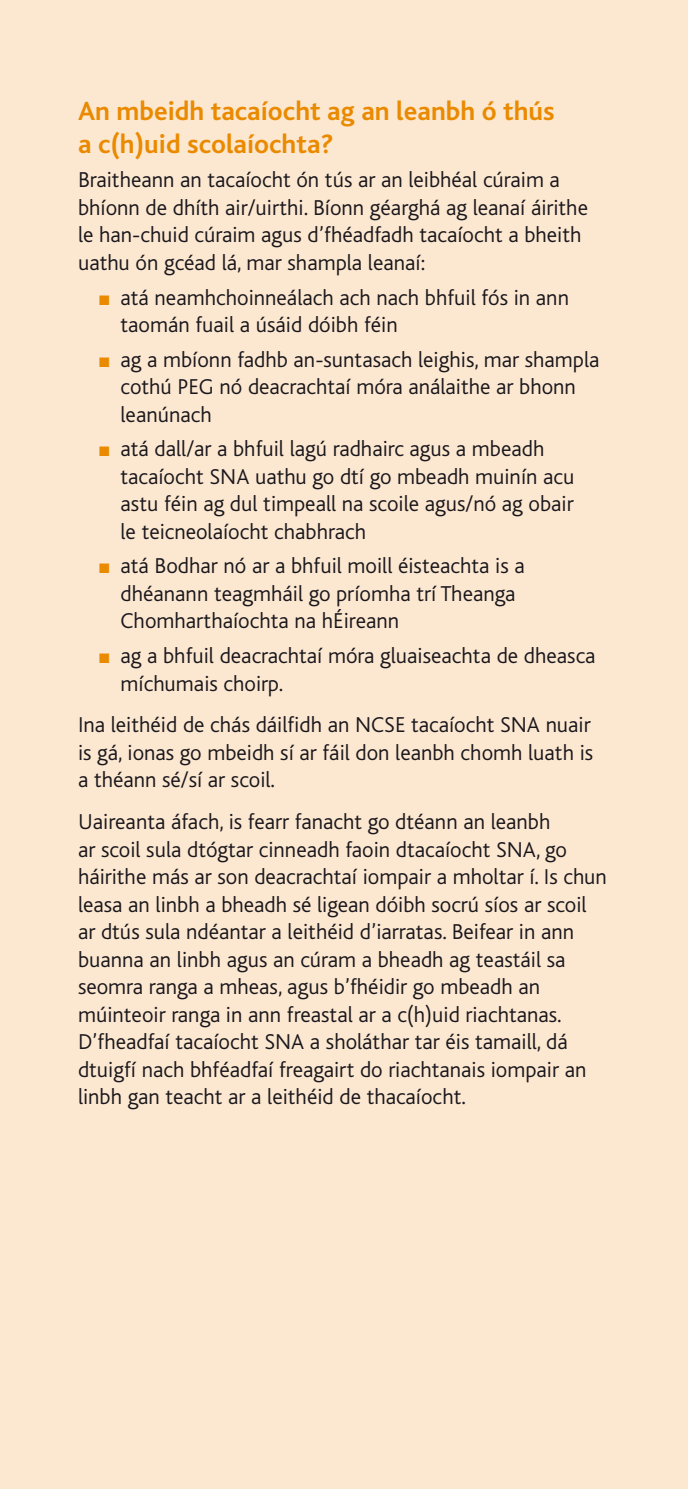
<style>
.page{position:relative;width:688px;height:1489px;background:#fff}
.page>*{position:absolute;margin:0;border:0;box-sizing:border-box;transform-origin:0 0}
.Head_1{font:700 27.5px/32.5px "Bliss";color:#ea8a00}
.Body__2{font:300 22.5px/27.5px "Bliss";color:#1a171c}
.Body__1{font:300 22.5px/27.5px "Bliss";color:#1a171c}
.s1{color:#ea8a00}
</style>
<div class="page">
<div style="left:0;top:0;width:687px;height:1488px;background:#fce8d1"></div>
<p class="Head_1" style="left:78px;top:96px;width:478px">An mbeidh tacaíocht ag an leanbh ó thús a c(h)uid scolaíochta?</p>
<p class="Body__1" style="left:78px;top:167px;width:511px">Braitheann an tacaíocht ón tús ar an leibhéal cúraim a bhíonn de dhíth air/uirthi. Bíonn géarghá ag leanaí áirithe le han-chuid cúraim agus d’fhéadfadh tacaíocht a bheith uathu ón gcéad lá, mar shampla leanaí:</p>
<p class="Body__2" style="left:120px;top:284px;width:450px;text-indent:-21px"><span class="s1">■</span> atá neamhchoinneálach ach nach bhfuil fós in ann taomán fuail a úsáid dóibh féin</p>
<p class="Body__2" style="left:120px;top:346px;width:480px;text-indent:-21px"><span class="s1">■</span> ag a mbíonn fadhb an-suntasach leighis, mar shampla cothú PEG nó deacrachtaí móra análaithe ar bhonn leanúnach</p>
<p class="Body__2" style="left:120px;top:435px;width:455px;text-indent:-21px"><span class="s1">■</span> atá dall/ar a bhfuil lagú radhairc agus a mbeadh tacaíocht SNA uathu go dtí go mbeadh muinín acu astu féin ag dul timpeall na scoile agus/nó ag obair le teicneolaíocht chabhrach</p>
<p class="Body__2" style="left:120px;top:552px;width:405px;text-indent:-21px"><span class="s1">■</span> atá Bodhar nó ar a bhfuil moill éisteachta is a dhéanann teagmháil go príomha trí Theanga<br>Chomharthaíochta na hÉireann</p>
<p class="Body__2" style="left:120px;top:642px;width:476px;text-indent:-21px"><span class="s1">■</span> ag a bhfuil deacrachtaí móra gluaiseachta de dheasca míchumais choirp.</p>
<p class="Body__2" style="left:78px;top:711px;width:516px;text-align:justify">Ina leithéid de chás dáilfidh an NCSE tacaíocht SNA nuair is gá, ionas go mbeidh sí ar fáil don leanbh chomh luath is a théann sé/sí ar scoil.</p>
<p class="Body__2" style="left:78px;top:808px;width:530px">Uaireanta áfach, is fearr fanacht go dtéann an leanbh<br>ar scoil sula dtógtar cinneadh faoin dtacaíocht SNA, go háirithe más ar son deacrachtaí iompair a mholtar í. Is chun leasa an linbh a bheadh sé ligean dóibh socrú síos ar scoil ar dtús sula ndéantar a leithéid d’iarratas. Beifear in ann buanna an linbh agus an cúram a bheadh ag teastáil sa seomra ranga a mheas, agus b’fhéidir go mbeadh an múinteoir ranga in ann freastal ar a c(h)uid riachtanas.<br>D’fheadfaí tacaíocht SNA a sholáthar tar éis tamaill, dá dtuigfí nach bhféadfaí freagairt do riachtanais iompair an linbh gan teacht ar a leithéid de thacaíocht.</p>
</div>
